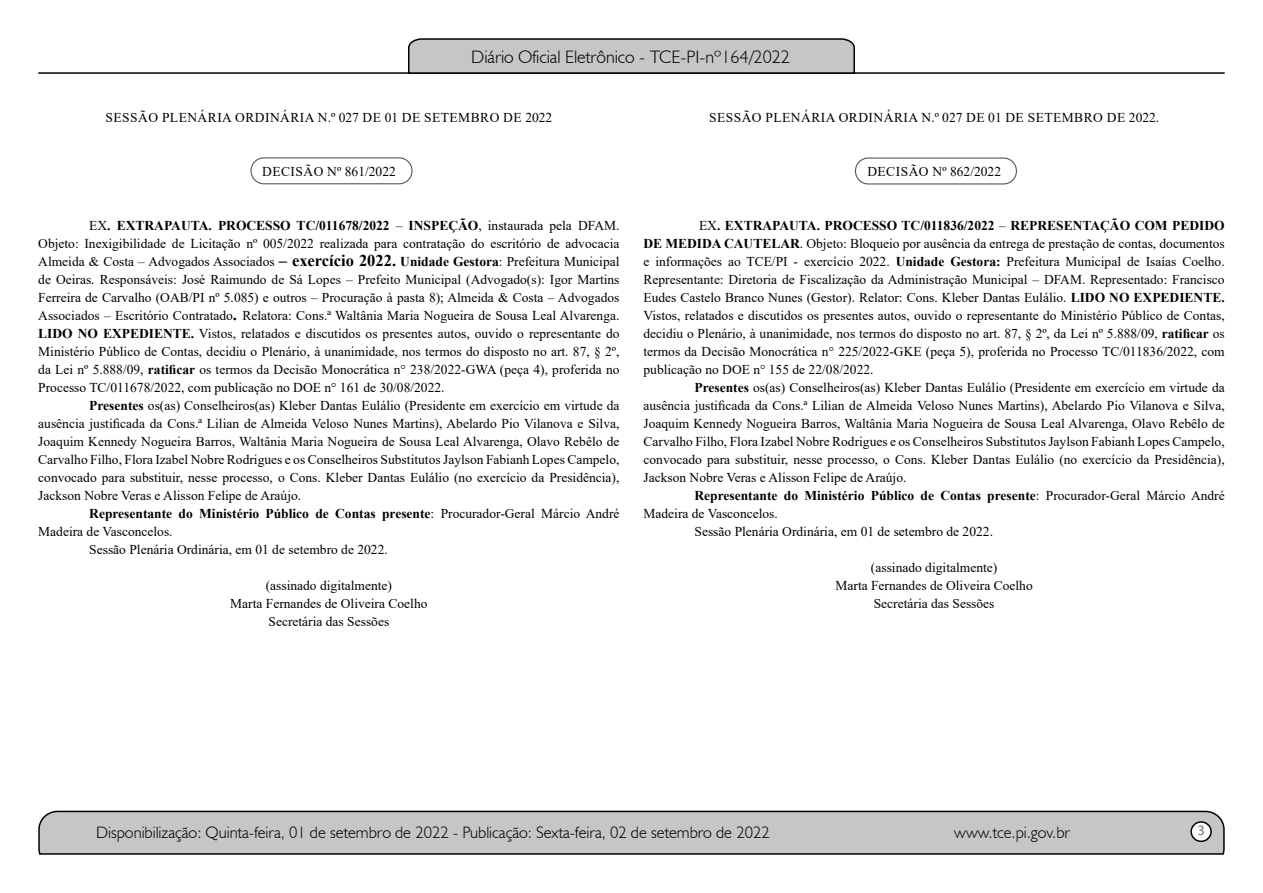
<style>
.page{position:relative;width:1263px;height:893px;background:#fff}
.page>*{position:absolute;margin:0;border:0;box-sizing:border-box;transform-origin:0 0}
.t1{font:300 18px "Humanist 521 BT";color:#000}
.t2{font:300 16.5px "Humanist 521 BT";color:#000}
.t3{font:15px "Estrangelo Edessa";color:#808080}
.t4{font:13.5px/18px "Times New Roman";color:#000;text-align:justify}
.t5{font:700 13.5px "Times New Roman";color:#000}
.t6{font:13.5px "Times New Roman";letter-spacing:.035em;color:#000}
.t7{font:13.5px "Times New Roman";letter-spacing:.025em;color:#000}
.s1{font-weight:700}
.s2{font-weight:700;font-size:16.5px}
.s3{font-weight:400}
</style>
<div class="page">
<svg style="left:38px;top:810px;width:1187px;height:45px;background:#b9b9b9"></svg>
<div style="left:1191px;top:822px;width:20px;height:19px;background:#fff;border-radius:50%"></div>
<div style="left:1190px;top:821px;width:22px;height:21px;border:2px solid #000;border-radius:50%"></div>
<hr style="left:38px;top:72px;width:1187px;height:2px;background:#000">
<svg style="left:407px;top:38px;width:449px;height:36px;background:#b4b4b4"></svg>
<div style="left:250px;top:157px;width:162px;height:27px;border:1px solid #575756;border-radius:13px"></div>
<div style="left:855px;top:158px;width:162px;height:27px;border:1px solid #575756;border-radius:13px"></div>
<h1 class="t1" style="left:471px;top:46px;width:320px">Diário Oficial Eletrônico - TCE-PI-nº164/2022</h1>
<p class="t6" style="left:106px;top:108px;width:448px">SESSÃO PLENÁRIA ORDINÁRIA N.º 027 DE 01 DE SETEMBRO DE 2022</p>
<p class="t6" style="left:709px;top:108px;width:452px">SESSÃO PLENÁRIA ORDINÁRIA N.º 027 DE 01 DE SETEMBRO DE 2022.</p>
<p class="t7" style="left:262px;top:162px;width:135px">DECISÃO Nº 861/2022</p>
<p class="t7" style="left:867px;top:162px;width:135px">DECISÃO Nº 862/2022</p>
<p class="t4" style="left:38px;top:216px;width:583px;text-indent:51px">EX<span class="s1">. EXTRAPAUTA. PROCESSO TC/011678/2022</span> – <span class="s1">INSPEÇÃO</span>, instaurada pela DFAM.<br>Objeto: Inexigibilidade de Licitação nº 005/2022 realizada para contratação do escritório de advocacia Almeida &amp; Costa – Advogados Associados <span class="s2">– exercício 2022.</span> <span class="s1">Unidade Gestora</span>: Prefeitura Municipal de Oeiras. Responsáveis: José Raimundo de Sá Lopes – Prefeito Municipal (Advogado(s): Igor Martins Ferreira de Carvalho (OAB/PI nº 5.085) e outros – Procuração à pasta 8); Almeida &amp; Costa – Advogados Associados – Escritório Contratado<span class="s2">.</span> Relatora: Cons.ª Waltânia Maria Nogueira de Sousa Leal Alvarenga.<br><span class="s1">LIDO NO EXPEDIENTE.</span> Vistos, relatados e discutidos os presentes autos, ouvido o representante do Ministério Público de Contas, decidiu o Plenário, à unanimidade, nos termos do disposto no art. 87, § 2º, da Lei nº 5.888/09, <span class="s1">ratificar</span> os termos da Decisão Monocrática n° 238/2022-GWA (peça 4), proferida no Processo TC/011678/2022, com publicação no DOE n° 161 de 30/08/2022.</p>
<p class="t4" style="left:38px;top:396px;width:583px;text-indent:51px"><span class="s1">Presentes</span> os(as) Conselheiros(as) Kleber Dantas Eulálio (Presidente em exercício em virtude da ausência justificada da Cons.ª Lilian de Almeida Veloso Nunes Martins), Abelardo Pio Vilanova e Silva, Joaquim Kennedy Nogueira Barros, Waltânia Maria Nogueira de Sousa Leal Alvarenga, Olavo Rebêlo de Carvalho Filho, Flora Izabel Nobre Rodrigues e os Conselheiros Substitutos Jaylson Fabianh Lopes Campelo, convocado para substituir, nesse processo, o Cons. Kleber Dantas Eulálio (no exercício da Presidência), Jackson Nobre Veras e Alisson Felipe de Araújo.</p>
<p class="t5" style="left:89px;top:504px;width:532px">Representante do Ministério Público de Contas presente<span class="s3">: Procurador-Geral Márcio André</span></p>
<p class="t4" style="left:38px;top:522px;width:136px">Madeira de Vasconcelos.</p>
<p class="t4" style="left:89px;top:540px;width:300px">Sessão Plenária Ordinária, em 01 de setembro de 2022.</p>
<p class="t4" style="left:230px;top:576px;width:199px;text-align:center">(assinado digitalmente)<br>Marta Fernandes de Oliveira Coelho<br>Secretária das Sessões</p>
<p class="t4" style="left:643px;top:216px;width:583px;text-indent:56px">EX<span class="s1">. EXTRAPAUTA. PROCESSO TC/011836/2022</span> – <span class="s1">REPRESENTAÇÃO COM PEDIDO DE MEDIDA CAUTELAR</span>. Objeto: Bloqueio por ausência da entrega de prestação de contas, documentos e informações ao TCE/PI - exercício 2022. <span class="s1">Unidade Gestora:</span> Prefeitura Municipal de Isaías Coelho.<br>Representante: Diretoria de Fiscalização da Administração Municipal – DFAM. Representado: Francisco Eudes Castelo Branco Nunes (Gestor). Relator: Cons. Kleber Dantas Eulálio. <span class="s1">LIDO NO EXPEDIENTE.<br></span>Vistos, relatados e discutidos os presentes autos, ouvido o representante do Ministério Público de Contas, decidiu o Plenário, à unanimidade, nos termos do disposto no art. 87, § 2º, da Lei nº 5.888/09, <span class="s1">ratificar</span> os termos da Decisão Monocrática n° 225/2022-GKE (peça 5), proferida no Processo TC/011836/2022, com publicação no DOE n° 155 de 22/08/2022.</p>
<p class="t4" style="left:643px;top:378px;width:583px;text-indent:51px"><span class="s1">Presentes</span> os(as) Conselheiros(as) Kleber Dantas Eulálio (Presidente em exercício em virtude da ausência justificada da Cons.ª Lilian de Almeida Veloso Nunes Martins), Abelardo Pio Vilanova e Silva, Joaquim Kennedy Nogueira Barros, Waltânia Maria Nogueira de Sousa Leal Alvarenga, Olavo Rebêlo de Carvalho Filho, Flora Izabel Nobre Rodrigues e os Conselheiros Substitutos Jaylson Fabianh Lopes Campelo, convocado para substituir, nesse processo, o Cons. Kleber Dantas Eulálio (no exercício da Presidência), Jackson Nobre Veras e Alisson Felipe de Araújo.</p>
<p class="t5" style="left:694px;top:485px;width:532px">Representante do Ministério Público de Contas presente<span class="s3">: Procurador-Geral Márcio André</span></p>
<p class="t4" style="left:643px;top:504px;width:136px">Madeira de Vasconcelos.</p>
<p class="t4" style="left:694px;top:522px;width:300px">Sessão Plenária Ordinária, em 01 de setembro de 2022.</p>
<p class="t4" style="left:835px;top:558px;width:199px;text-align:center">(assinado digitalmente)<br>Marta Fernandes de Oliveira Coelho<br>Secretária das Sessões</p>
<p class="t2" style="left:96px;top:822px;width:675px">Disponibilização: Quinta-feira, 01 de setembro de 2022 - Publicação: Sexta-feira, 02 de setembro de 2022</p>
<p class="t2" style="left:954px;top:822px;width:117px">www.tce.pi.gov.br</p>
<p class="t3" style="left:1197px;top:823px;width:9px">3</p>
</div>
